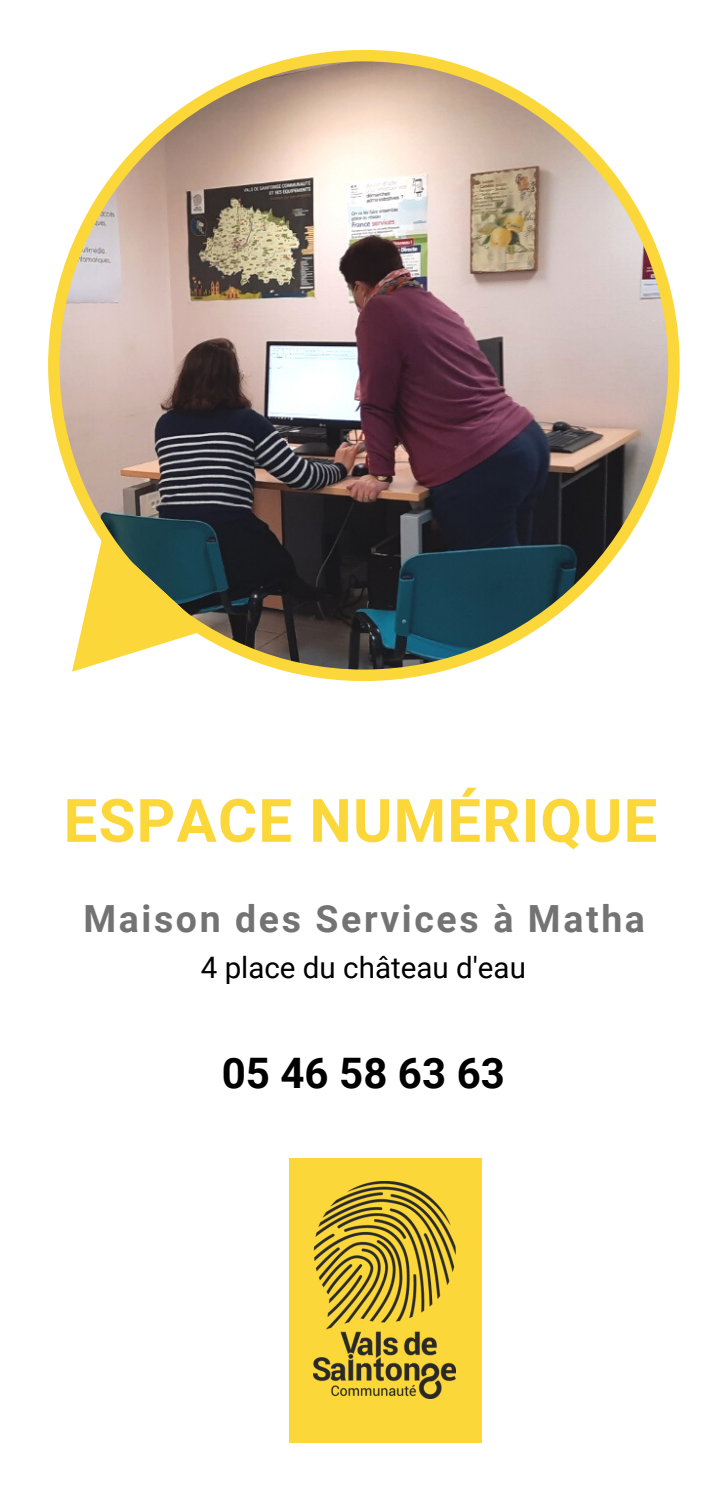
<style>
.page{position:relative;width:708px;height:1489px;background:#fff}
.page>*{position:absolute;margin:0;border:0;box-sizing:border-box;transform-origin:0 0}
.t1{font:700 60px "Roboto";letter-spacing:.02em;color:#fcd739}
.t2{font:700 42px "Roboto";color:#000}
.t3{font:700 37.5px "Roboto";letter-spacing:.07em;color:#737373}
.t4{font:29.5px "Roboto";color:#000}
</style>
<div class="page">
<div style="left:290px;top:1158px;width:191px;height:284px;background:#fcd739"></div>
<img style="left:313px;top:1181px;width:142px;height:217px">
<img style="left:48px;top:50px;width:631px;height:631px">
<svg style="left:72px;top:535px;width:134px;height:137px"></svg>
<h1 class="t1" style="left:64px;top:786px;width:595px">ESPACE NUMÉRIQUE</h1>
<p class="t3" style="left:83px;top:897px;width:563px">Maison des Services à Matha</p>
<p class="t4" style="left:201px;top:950px;width:326px">4 place du château d'eau</p>
<p class="t2" style="left:222px;top:1049px;width:284px">05 46 58 63 63</p>
</div>
